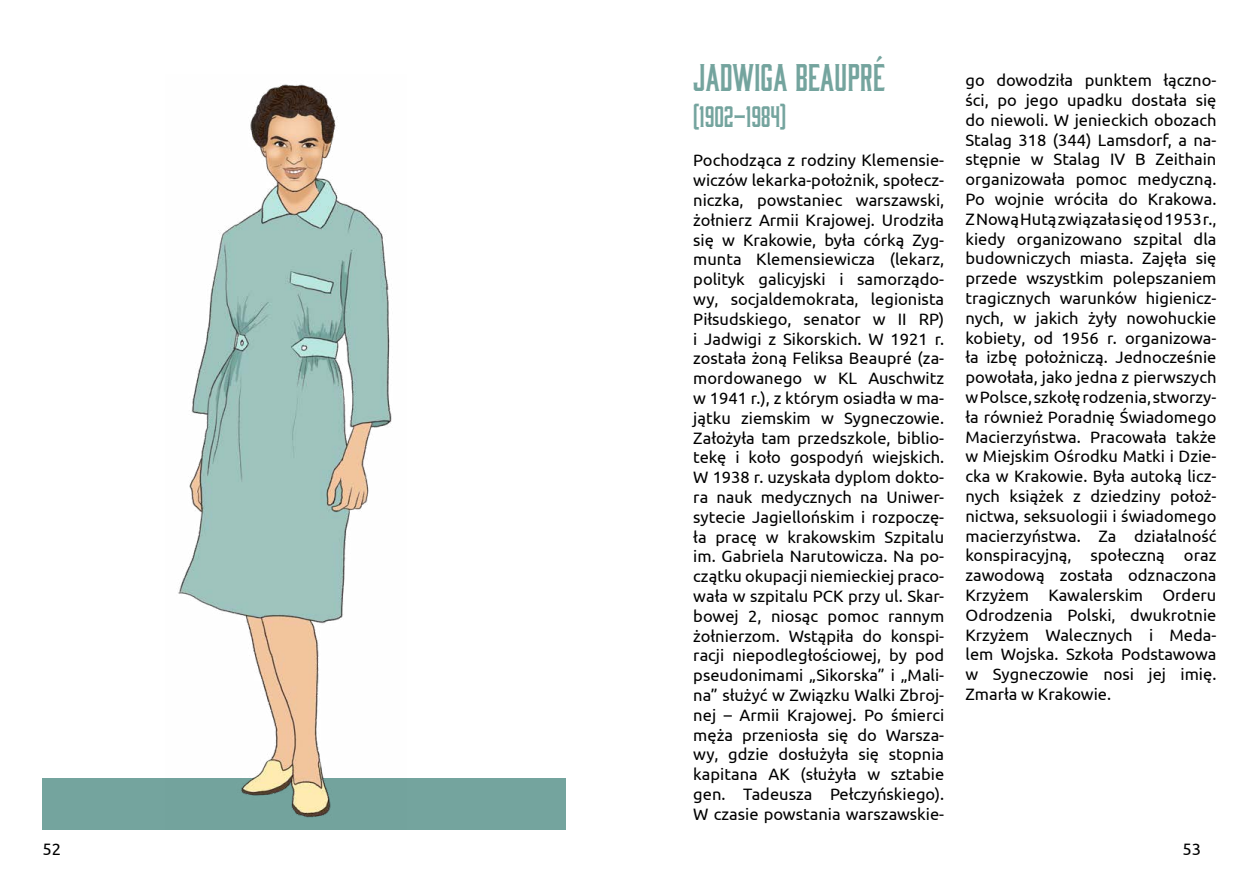
<style>
.page{position:relative;width:1259px;height:893px;background:#fff}
.page>*{position:absolute;margin:0;border:0;box-sizing:border-box;transform-origin:0 0}
.t1{font:39px "Moonshiner";color:#74a49e}
.t2{font:30px "Moonshiner";color:#74a49e}
.t3{font:16.5px/19.8px "Ubuntu";color:#000;text-align:justify}
</style>
<div class="page">
<div style="left:43px;top:778px;width:523px;height:51px;background:#74a49e"></div>
<img style="left:178px;top:84px;width:214px;height:734px">
<h1 class="t1" style="left:693px;top:55px;width:193px">JADWIGA BEAUPRÉ</h1>
<h2 class="t2" style="left:693px;top:100px;width:94px">(1902–1984)</h2>
<p class="t3" style="left:693px;top:150px;width:252px">Pochodząca z rodziny Klemensie&shy;wiczów lekarka-położnik, społecz&shy;niczka, powstaniec warszawski, żołnierz Armii Krajowej. Urodziła się w Krakowie, była córką Zyg&shy;munta Klemensiewicza (lekarz, polityk galicyjski i samorządo&shy;wy, socjaldemokrata, legionista Piłsudskiego, senator w II RP) i Jadwigi z Sikorskich. W 1921 r. została żoną Feliksa Beaupré (za&shy;mordowanego w KL Auschwitz w 1941 r.), z którym osiadła w ma&shy;jątku ziemskim w Sygneczowie.<br>Założyła tam przedszkole, biblio&shy;tekę i koło gospodyń wiejskich.<br>W 1938 r. uzyskała dyplom dokto&shy;ra nauk medycznych na Uniwer&shy;sytecie Jagiellońskim i rozpoczę&shy;ła pracę w krakowskim Szpitalu im. Gabriela Narutowicza. Na po&shy;czątku okupacji niemieckiej praco&shy;wała w szpitalu PCK przy ul. Skar&shy;bowej 2, niosąc pomoc rannym żołnierzom. Wstąpiła do konspi&shy;racji niepodległościowej, by pod pseudonimami „Sikorska” i „Mali&shy;na” służyć w Związku Walki Zbroj&shy;nej – Armii Krajowej. Po śmierci męża przeniosła się do Warsza&shy;wy, gdzie dosłużyła się stopnia kapitana AK (służyła w sztabie gen. Tadeusza Pełczyńskiego).<br>W czasie powstania warszawskie-</p>
<p class="t3" style="left:965px;top:70px;width:252px">go dowodziła punktem łączno&shy;ści, po jego upadku dostała się do niewoli. W jenieckich obozach Stalag 318 (344) Lamsdorf, a na&shy;stępnie w Stalag IV B Zeithain organizowała pomoc medyczną.<br>Po wojnie wróciła do Krakowa.<br>Z Nową Hutą związała się od 1953 r., kiedy organizowano szpital dla budowniczych miasta. Zajęła się przede wszystkim polepszaniem tragicznych warunków higienicz&shy;nych, w jakich żyły nowohuckie kobiety, od 1956 r. organizowa&shy;ła izbę położniczą. Jednocześnie powołała, jako jedna z pierwszych w Polsce, szkołę rodzenia, stworzy&shy;ła również Poradnię Świadomego Macierzyństwa. Pracowała także w Miejskim Ośrodku Matki i Dzie&shy;cka w Krakowie. Była autoką licz&shy;nych książek z dziedziny położ&shy;nictwa, seksuologii i świadomego macierzyństwa. Za działalność konspiracyjną, społeczną oraz zawodową została odznaczona Krzyżem Kawalerskim Orderu Odrodzenia Polski, dwukrotnie Krzyżem Walecznych i Meda&shy;lem Wojska. Szkoła Podstawowa w Sygneczowie nosi jej imię.<br>Zmarła w Krakowie.</p>
<p class="t3" style="left:43px;top:838px;width:20px">52</p>
<p class="t3" style="left:1182px;top:838px;width:20px">53</p>
</div>
